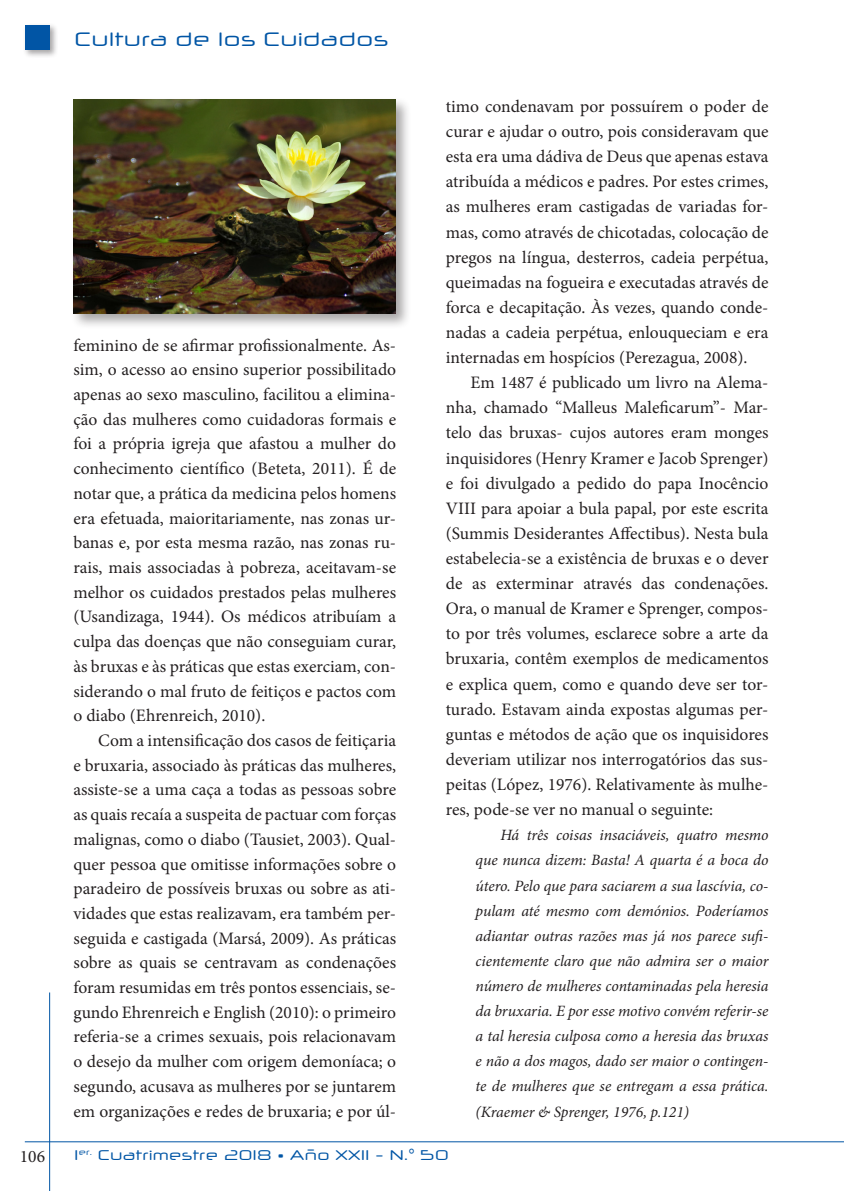
<style>
.page{position:relative;width:844px;height:1191px;background:#fff}
.page>*{position:absolute;margin:0;border:0;box-sizing:border-box;transform-origin:0 0}
.t1{font:19.25px "Neuropol X Free";color:#0155a5}
.t2{font:17.5px/24.7px "Minion Pro";color:#231f20;text-align:justify}
.t3{font:italic 15.75px/25px "Minion Pro";letter-spacing:-.01em;color:#231f20;text-align:justify}
.t4{font:14px "Neuropol X Free";color:#0155a5}
</style>
<div class="page">
<hr style="left:49px;top:992px;width:1px;height:199px;background:#0155a5">
<hr style="left:25px;top:1141px;width:818px;height:1px;background:#0155a5">
<div style="left:23px;top:23px;width:36px;height:36px;background:#231f20;opacity:.4"></div>
<div style="left:25px;top:25px;width:25px;height:25px;background:#0155a5"></div>
<div style="left:71px;top:97px;width:341px;height:233px;background:#231f20;opacity:.4"></div>
<img style="left:73px;top:99px;width:322px;height:214px">
<p class="t2" style="left:20px;top:1144px;width:27px">106</p>
<p class="t1" style="left:74px;top:27px;width:315px">Cultura de los Cuidados</p>
<p class="t2" style="left:73px;top:333px;width:324px">feminino de se afirmar profissionalmente. As&shy;sim, o acesso ao ensino superior possibilitado apenas ao sexo masculino, facilitou a elimina&shy;ção das mulheres como cuidadoras formais e foi a própria igreja que afastou a mulher do conhecimento científico (Beteta, 2011). É de notar que, a prática da medicina pelos homens era efetuada, maioritariamente, nas zonas ur&shy;banas e, por esta mesma razão, nas zonas ru&shy;rais, mais associadas à pobreza, aceitavam-se melhor os cuidados prestados pelas mulheres (Usandizaga, 1944). Os médicos atribuíam a culpa das doenças que não conseguiam curar, às bruxas e às práticas que estas exerciam, con&shy;siderando o mal fruto de feitiços e pactos com o diabo (Ehrenreich, 2010).</p>
<p class="t2" style="left:73px;top:728px;width:324px;text-indent:25px">Com a intensificação dos casos de feitiçaria e bruxaria, associado às práticas das mulheres, assiste-se a uma caça a todas as pessoas sobre as quais recaía a suspeita de pactuar com forças malignas, como o diabo (Tausiet, 2003). Qual&shy;quer pessoa que omitisse informações sobre o paradeiro de possíveis bruxas ou sobre as ati&shy;vidades que estas realizavam, era também per&shy;seguida e castigada (Marsá, 2009). As práticas sobre as quais se centravam as condenações foram resumidas em três pontos essenciais, se&shy;gundo Ehrenreich e English (2010): o primeiro referia-se a crimes sexuais, pois relacionavam o desejo da mulher com origem demoníaca; o segundo, acusava as mulheres por se juntarem em organizações e redes de bruxaria; e por úl-</p>
<p class="t2" style="left:445px;top:94px;width:324px">timo condenavam por possuírem o poder de curar e ajudar o outro, pois consideravam que esta era uma dádiva de Deus que apenas estava atribuída a médicos e padres. Por estes crimes, as mulheres eram castigadas de variadas for&shy;mas, como através de chicotadas, colocação de pregos na língua, desterros, cadeia perpétua, queimadas na fogueira e executadas através de forca e decapitação. Às vezes, quando conde&shy;nadas a cadeia perpétua, enlouqueciam e era internadas em hospícios (Perezagua, 2008).</p>
<p class="t2" style="left:445px;top:370px;width:324px;text-indent:25px">Em 1487 é publicado um livro na Alema&shy;nha, chamado “Malleus Maleficarum”- Mar&shy;telo das bruxas- cujos autores eram monges inquisidores (Henry Kramer e Jacob Sprenger) e foi divulgado a pedido do papa Inocêncio VIII para apoiar a bula papal, por este escrita (Summis Desiderantes Affectibus). Nesta bula estabelecia-se a existência de bruxas e o dever de as exterminar através das condenações.<br>Ora, o manual de Kramer e Sprenger, compos&shy;to por três volumes, esclarece sobre a arte da bruxaria, contêm exemplos de medicamentos e explica quem, como e quando deve ser tor&shy;turado. Estavam ainda expostas algumas per&shy;guntas e métodos de ação que os inquisidores deveriam utilizar nos interrogatórios das sus&shy;peitas (López, 1976). Relativamente às mulhe&shy;res, pode-se ver no manual o seguinte:</p>
<p class="t3" style="left:475px;top:822px;width:294px;text-indent:25px">Há três coisas insaciáveis, quatro mesmo que nunca dizem: Basta! A quarta é a boca do útero. Pelo que para saciarem a sua lascívia, co&shy;pulam até mesmo com demónios. Poderíamos adiantar outras razões mas já nos parece sufi&shy;cientemente claro que não admira ser o maior número de mulheres contaminadas pela heresia da bruxaria. E por esse motivo convém referir-se a tal heresia culposa como a heresia das bruxas e não a dos magos, dado ser maior o contingen&shy;te de mulheres que se entregam a essa prática. (Kraemer &amp; Sprenger, 1976, p.121)</p>
<p class="t4" style="left:74px;top:1146px;width:376px">1<sup>er.</sup> Cuatrimestre 2018 • Año XXII - N.° 50</p>
</div>
